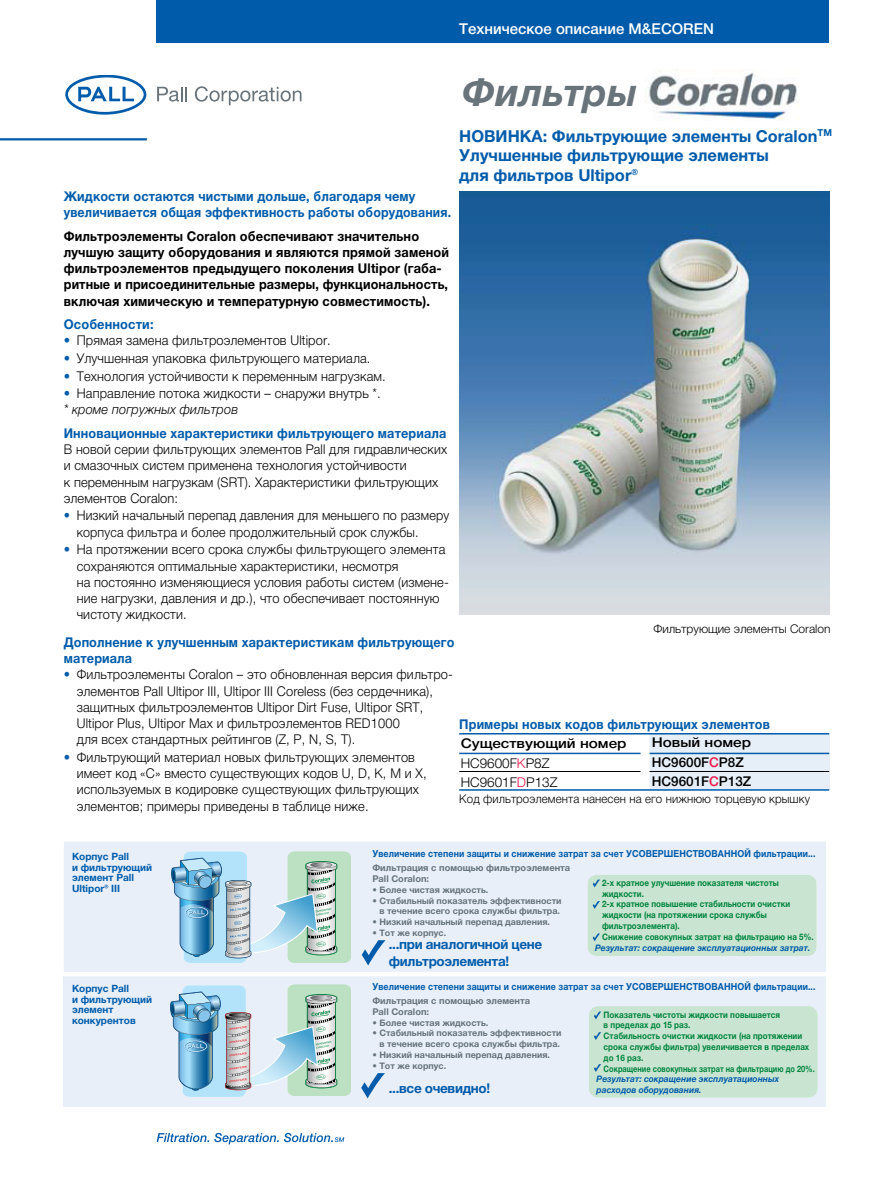
<style>
.page{position:relative;width:893px;height:1187px;background:#fff}
.page>*{position:absolute;margin:0;border:0;box-sizing:border-box;transform-origin:0 0}
.t1{font:italic 700 39px "Helvetica Neue Cyr";color:#68737a}
.t2{font:700 16.5px/19.8px "Helvetica Neue Cyr";color:#005cab}
.t3{font:500 15px "Helvetica Neue Cyr";color:#fff}
.t4{font:300 13.5px/16.2px "Helvetica Neue Cyr";letter-spacing:.01em;color:#000;scale:.95 1}
.t5{font:700 13.5px/16.2px "Helvetica Neue Cyr";letter-spacing:.01em;color:#005cab;scale:.94 1}
.t6{font:700 13.5px/16.2px "Helvetica Neue Cyr";letter-spacing:.01em;color:#000;scale:.95 1}
.t7{font:300 13.5px/16.2px "Helvetica Neue Cyr";letter-spacing:.01em;color:#000;scale:.94 1}
.t8{font:300 13.5px/16.2px "Helvetica Neue Cyr";letter-spacing:.01em;color:#000;scale:.93 1}
.t9{font:700 13.5px/16.2px "Helvetica Neue Cyr";letter-spacing:-.025em;color:#005cab}
.t10{font:500 13.5px "Helvetica Neue Cyr";color:#000;scale:1.14 1}
.t11{font:300 13.5px/19.5px "Helvetica Neue Cyr";letter-spacing:.01em;color:#000}
.t12{font:500 13.5px/19.5px "Helvetica Neue Cyr";color:#000}
.t13{font:700 13.5px "Helvetica Neue Cyr";letter-spacing:.01em;color:#005cab;scale:.95 1}
.t14{font:300 12px "Helvetica Neue Cyr";letter-spacing:.01em;color:#000;scale:.96 1}
.t15{font:300 12px "Helvetica Neue Cyr";letter-spacing:.01em;color:#000}
.t16{font:700 10.05px/10.5px "Helvetica Neue Cyr";color:#005cab}
.t17{font:700 9.75px "Helvetica Neue Cyr";letter-spacing:.01em;color:#005cab;scale:.91 1}
.t18{font:700 9.3px/11.2px "Helvetica Neue Cyr";color:#68737a}
.t19{font:700 9px/10.8px "Helvetica Neue Cyr";color:#00853f;scale:.9 1}
.t20{font:700 9px/10.8px "Helvetica Neue Cyr";color:#68737a;text-align:center}
.t21{font:italic 700 9px/10.8px "Helvetica Neue Cyr";color:#005cab;scale:.95 1}
.s1{font-weight:500;color:#005cab}
.s2{font-style:italic}
.s3{color:#ed1847}
</style>
<div class="page">
<hr style="left:0;top:138px;width:147px;height:2px;background:#005cab">
<div style="left:157px;top:0;width:672px;height:42px;background:#005cab"></div>
<svg style="left:157px;top:1132px;width:187px;height:12px"></svg>
<img style="left:459px;top:191px;width:370px;height:423px">
<svg style="left:157px;top:87px;width:30px;height:14px"></svg>
<svg style="left:195px;top:86px;width:106px;height:19px"></svg>
<svg style="left:65px;top:75px;width:81px;height:40px"></svg>
<div style="left:64px;top:976px;width:762px;height:130px;background:#e8eff9"></div>
<svg style="left:361px;top:1073px;width:24px;height:25px"></svg>
<svg style="left:170px;top:984px;width:181px;height:112px;background:#aeccd4"></svg>
<div style="left:64px;top:841px;width:762px;height:130px;background:#e8eff9"></div>
<svg style="left:362px;top:940px;width:23px;height:25px"></svg>
<svg style="left:171px;top:851px;width:180px;height:112px;background:#aeced7"></svg>
<div style="left:588px;top:874px;width:228px;height:82px;background:#c9e4d1;border-radius:9px"></div>
<svg style="left:593px;top:879px;width:7px;height:8px"></svg>
<svg style="left:593px;top:901px;width:7px;height:7px"></svg>
<svg style="left:593px;top:933px;width:7px;height:8px"></svg>
<div style="left:589px;top:1006px;width:229px;height:91px;background:#c9e4d1;border-radius:9px"></div>
<svg style="left:594px;top:1011px;width:7px;height:8px"></svg>
<svg style="left:594px;top:1032px;width:7px;height:7px"></svg>
<svg style="left:594px;top:1064px;width:7px;height:7px"></svg>
<div style="left:647px;top:734px;width:182px;height:56px;background:#e6eff7"></div>
<hr style="left:459px;top:771px;width:370px;height:1px;background:#000">
<hr style="left:459px;top:752px;width:370px;height:2px;background:#005cab">
<div style="left:640px;top:733px;width:9px;height:57px;background:#fff"></div>
<hr style="left:459px;top:789px;width:370px;height:1px;background:#005cab">
<hr style="left:459px;top:733px;width:370px;height:1px;background:#005cab">
<img style="left:645px;top:69px;width:152px;height:52px">
<p class="t3" style="left:459px;top:21px;width:256px">Техническое описание M&amp;ECOREN</p>
<h1 class="t1" style="left:462px;top:70px;width:177px">Фильтры</h1>
<p class="t2" style="left:459px;top:126px;width:374px">НОВИНКА: Фильтрующие элементы Coralon<sup>TM<br></sup>Улучшенные фильтрующие элементы<br>для фильтров Ultipor®</p>
<p class="t5" style="left:64px;top:188px;width:414px">Жидкости остаются чистыми дольше, благодаря чему увеличивается общая эффективность работы оборудования.</p>
<p class="t6" style="left:64px;top:228px;width:407px">Фильтроэлементы Coralon обеспечивают значительно лучшую защиту оборудования и являются прямой заменой фильтроэлементов предыдущего поколения Ultipor (габа&shy;ритные и присоединительные размеры, функциональность, включая химическую и температурную совместимость).</p>
<p class="t13" style="left:64px;top:317px;width:96px">Особенности:</p>
<p class="t4" style="left:64px;top:332px;width:282px"><span class="s1">•</span> Прямая замена фильтроэлементов Ultipor.</p>
<p class="t4" style="left:64px;top:350px;width:324px"><span class="s1">•</span> Улучшенная упаковка фильтрующего материала.</p>
<p class="t4" style="left:64px;top:368px;width:340px"><span class="s1">•</span> Технология устойчивости к переменным нагрузкам.</p>
<p class="t4" style="left:64px;top:385px;width:335px"><span class="s1">•</span> Направление потока жидкости – снаружи внутрь *. <span class="s2">* кроме погружных фильтров</span></p>
<p class="t5" style="left:64px;top:425px;width:409px">Инновационные характеристики фильтрующего материала</p>
<p class="t7" style="left:64px;top:441px;width:409px">В новой серии фильтрующих элементов Pall для гидравлических и смазочных систем применена технология устойчивости<br>к переменным нагрузкам (SRT). Характеристики фильтрующих элементов Coralon:</p>
<p class="t8" style="left:77px;top:507px;width:402px;text-indent:-13px"><span class="s1">•</span> Низкий начальный перепад давления для меньшего по размеру корпуса фильтра и более продолжительный срок службы.</p>
<p class="t4" style="left:77px;top:541px;width:393px;text-indent:-13px"><span class="s1">•</span> На протяжении всего срока службы фильтрующего элемента сохраняются оптимальные характеристики, несмотря<br>на постоянно изменяющиеся условия работы систем (измене&shy;ние нагрузки, давления и др.), что обеспечивает постоянную чистоту жидкости.</p>
<p class="t5" style="left:64px;top:634px;width:417px">Дополнение к улучшенным характеристикам фильтрующего материала</p>
<p class="t4" style="left:77px;top:666px;width:397px;text-indent:-13px"><span class="s1">•</span> Фильтроэлементы Coralon – это обновленная версия фильтро&shy;элементов Pall Ultipor III, Ultipor III Coreless (без сердечника), защитных фильтроэлементов Ultipor Dirt Fuse, Ultipor SRT, Ultipor Plus, Ultipor Max и фильтроэлементов RED1000<br>для всех стандартных рейтингов (Z, P, N, S, T).</p>
<p class="t4" style="left:77px;top:749px;width:370px;text-indent:-13px"><span class="s1">•</span> Фильтрующий материал новых фильтрующих элементов имеет код «C» вместо существующих кодов U, D, K, M и X, используемых в кодировке существующих фильтрующих элементов; примеры приведены в таблице ниже.</p>
<p class="t15" style="left:653px;top:621px;width:179px">Фильтрующие элементы Coralon</p>
<p class="t5" style="left:459px;top:716px;width:332px">Примеры новых кодов фильтрующих элементов</p>
<p class="t11" style="left:461px;top:753px;width:98px">HC9600F<span class="s3">K</span>P8Z<br>HC9601F<span class="s3">D</span>P13Z</p>
<p class="t12" style="left:652px;top:752px;width:101px">HC9600F<span class="s3">C</span>P8Z<br>HC9601F<span class="s3">C</span>P13Z</p>
<p class="t14" style="left:459px;top:791px;width:367px">Код фильтроэлемента нанесен на его нижнюю торцевую крышку</p>
<p class="t10" style="left:461px;top:735px;width:147px">Существующий номер</p>
<p class="t10" style="left:652px;top:735px;width:89px">Новый номер</p>
<p class="t16" style="left:72px;top:851px;width:82px">Корпус Pall<br>и фильтрующий элемент Pall<br>Ultipor® III</p>
<p class="t16" style="left:72px;top:983px;width:82px">Корпус Pall<br>и фильтрующий элемент конкурентов</p>
<p class="t17" style="left:372px;top:847px;width:489px">Увеличение степени защиты и снижение затрат за счет УСОВЕРШЕНСТВОВАННОЙ фильтрации...</p>
<p class="t18" style="left:372px;top:861px;width:199px">Фильтрация с помощью фильтроэлемента<br>Pall Coralon:</p>
<p class="t20" style="left:372px;top:884px;width:118px">• Более чистая жидкость.</p>
<p class="t20" style="left:372px;top:895px;width:191px">• Стабильный показатель эффективности в течение всего срока службы фильтра.</p>
<p class="t20" style="left:372px;top:916px;width:179px">• Низкий начальный перепад давления.</p>
<p class="t20" style="left:372px;top:927px;width:75px">• Тот же корпус.</p>
<p class="t9" style="left:389px;top:936px;width:155px">...при аналогичной цене фильтроэлемента!</p>
<p class="t18" style="left:372px;top:994px;width:159px">Фильтрация с помощью элемента<br>Pall Coralon:</p>
<p class="t20" style="left:372px;top:1017px;width:118px">• Более чистая жидкость.</p>
<p class="t20" style="left:372px;top:1027px;width:191px">• Стабильный показатель эффективности в течение всего срока службы фильтра.</p>
<p class="t20" style="left:372px;top:1049px;width:179px">• Низкий начальный перепад давления.</p>
<p class="t20" style="left:372px;top:1060px;width:75px">• Тот же корпус.</p>
<p class="t9" style="left:389px;top:1080px;width:103px">...все очевидно!</p>
<p class="t19" style="left:602px;top:877px;width:237px">2-х кратное улучшение показателя чистоты жидкости.<br>2-х кратное повышение стабильности очистки жидкости (на протяжении срока службы фильтроэлемента).<br>Снижение совокупных затрат на фильтрацию на 5%.</p>
<p class="t21" style="left:595px;top:941px;width:228px">Результат: сокращение эксплуатационных затрат.</p>
<p class="t17" style="left:372px;top:981px;width:489px">Увеличение степени защиты и снижение затрат за счет УСОВЕРШЕНСТВОВАННОЙ фильтрации...</p>
<p class="t19" style="left:604px;top:1009px;width:236px">Показатель чистоты жидкости повышается<br>в пределах до 15 раз.<br>Стабильность очистки жидкости (на протяжении срока службы фильтра) увеличивается в пределах до 16 раз.<br>Сокращение совокупных затрат на фильтрацию до 20%.</p>
<p class="t21" style="left:597px;top:1073px;width:194px">Результат: сокращение эксплуатационных расходов оборудования.</p>
</div>
